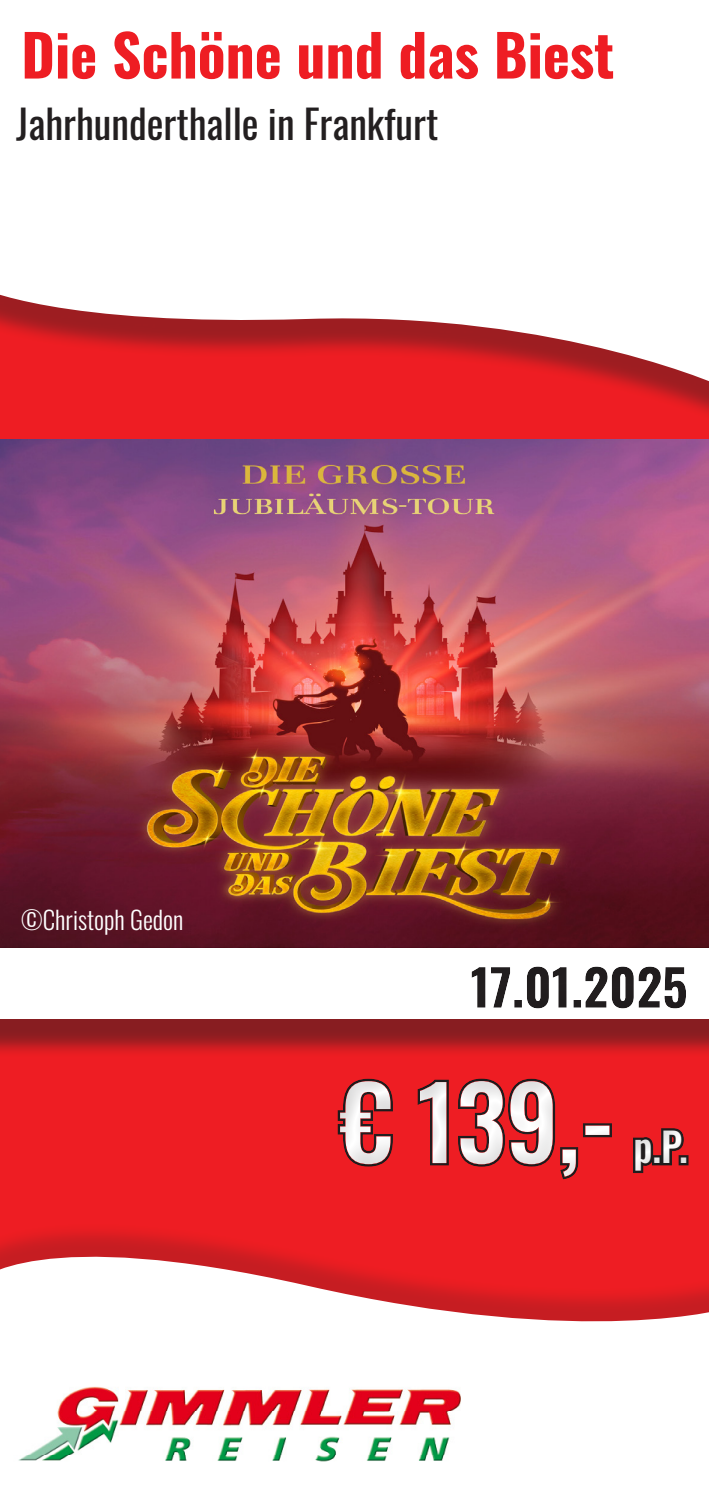
<style>
.page{position:relative;width:709px;height:1489px;background:#fff}
.page>*{position:absolute;margin:0;border:0;box-sizing:border-box;transform-origin:0 0}
.t1{font:700 57.5px "Oswald";color:#ee1d23}
.t2{font:40px "Oswald";color:#231f20}
.t3{font:500 40px "Oswald";color:#fff}
.t4{font:300 25px "Oswald";color:#fff}
</style>
<div class="page">
<div style="left:0;top:0;width:709px;height:1488px;background:#ee1d23"></div>
<div style="left:0;top:451px;width:709px;height:606px;background:#231f20;opacity:.5"></div>
<div style="left:0;top:439px;width:709px;height:580px;background:#fff"></div>
<svg style="left:0;top:0;width:709px;height:390px;background:#f7dadb"></svg>
<div style="left:447px;top:940px;width:262px;height:88px;background:#231f20;opacity:.2"></div>
<svg style="left:0;top:1231px;width:709px;height:257px;fill:#fff"></svg>
<img style="left:7px;top:1368px;width:470px;height:108px">
<div style="left:311px;top:1046px;width:398px;height:162px;background:#231f20;opacity:.2"></div>
<img style="left:0;top:439px;width:709px;height:508px">
<p class="t1" style="left:21px;top:25px;width:595px">Die Schöne und das Biest</p>
<p class="t2" style="left:16px;top:88px;width:423px">Jahrhunderthalle in Frankfurt</p>
<p class="t4" style="left:21px;top:897px;width:164px">©Christoph Gedon</p>
<p class="t3" style="left:633px;top:1125px;width:56px">p.P.</p>
</div>
